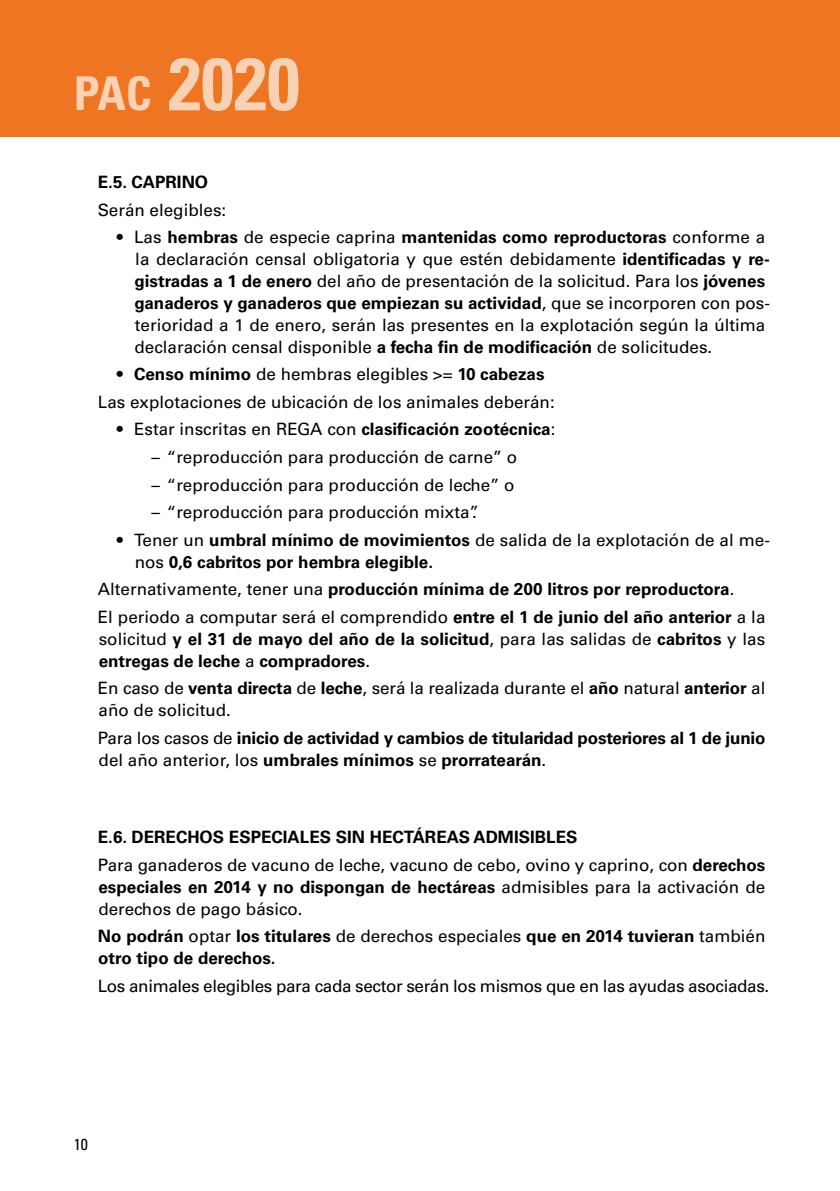
<style>
.page{position:relative;width:840px;height:1191px;background:#fff}
.page>*{position:absolute;margin:0;border:0;box-sizing:border-box;transform-origin:0 0}
.t1{font:700 condensed 74px "Univers LT Std";color:#f9d2b6}
.t2{font:17px/21.8px "Univers LT Std";color:#000}
.t3{font:700 17px/21.8px "Univers LT Std";color:#000}
.t4{font:17px "Univers LT Std";letter-spacing:-.02em;color:#000}
.t5{font:condensed 16px "Univers LT Std";color:#000}
.s1{font-size:46.6px}
.s2{font-weight:700}
.s3{font-weight:400}
</style>
<div class="page">
<div style="left:0;top:0;width:839px;height:136px;background:#ee7623"></div>
<h1 class="t1" style="left:74px;top:39px;width:227px"><span class="s1">PAC</span> 2020</h1>
<p class="t3" style="left:98px;top:171px;width:112px">E.5. CAPRINO</p>
<p class="t2" style="left:98px;top:199px;width:130px">Serán elegibles:</p>
<p class="t2" style="left:134px;top:226px;width:636px;text-indent:-18px">• Las <span class="s2">hembras</span> de especie caprina <span class="s2">mantenidas como reproductoras</span> conforme a la declaración censal obligatoria y que estén debidamente <span class="s2">identificadas y re&shy;gistradas a 1 de enero</span> del año de presentación de la solicitud. Para los <span class="s2">jóvenes ganaderos y ganaderos que empiezan su actividad</span>, que se incorporen con pos&shy;terioridad a 1 de enero, serán las presentes en la explotación según la última declaración censal disponible <span class="s2">a fecha fin de modificación</span> de solicitudes.</p>
<p class="t2" style="left:98px;top:360px;width:458px;line-height:27.6px;text-align:center">• <span class="s2">Censo mínimo</span> de hembras elegibles &gt;= <span class="s2">10 cabezas<br></span>Las explotaciones de ubicación de los animales deberán:</p>
<p class="t2" style="left:117px;top:418px;width:440px">• Estar inscritas en REGA con <span class="s2">clasificación zootécnica</span>:</p>
<p class="t2" style="left:151px;top:446px;width:367px">– “reproducción para producción de carne” o</p>
<p class="t2" style="left:151px;top:474px;width:364px">– “reproducción para producción de leche” o</p>
<p class="t2" style="left:151px;top:501px;width:329px">– “reproducción para producción mixta”.</p>
<p class="t3" style="left:135px;top:529px;width:636px;text-indent:-18px"><span class="s3">• Tener un</span> umbral mínimo de movimientos <span class="s3">de salida de la explotación de al me&shy;nos</span> 0,6 cabritos por hembra elegible.</p>
<p class="t3" style="left:98px;top:575px;width:668px;line-height:27.6px"><span class="s3">Alternativamente, tener una</span> producción mínima de 200 litros por reproductora<span class="s3">.<br>El periodo a computar será el comprendido</span> entre el 1 de junio del año anterior <span class="s3">a la</span></p>
<p class="t3" style="left:99px;top:628px;width:667px"><span class="s3">solicitud</span> y el 31 de mayo del año de la solicitud<span class="s3">, para las salidas de</span> cabritos <span class="s3">y las </span>entregas de leche <span class="s3">a</span> compradores<span class="s3">.</span></p>
<p class="t2" style="left:98px;top:677px;width:668px">En caso de <span class="s2">venta directa</span> de <span class="s2">leche</span>, será la realizada durante el <span class="s2">año</span> natural <span class="s2">anterior</span> al año de solicitud.</p>
<p class="t3" style="left:98px;top:727px;width:668px"><span class="s3">Para los casos de</span> inicio de actividad y cambios de titularidad posteriores al 1 de junio <span class="s3">del año anterior, los</span> umbrales mínimos <span class="s3">se</span> prorratearán<span class="s3">.</span></p>
<p class="t2" style="left:98px;top:823px;width:668px;line-height:27.6px"><span class="s2">E.6. DERECHOS ESPECIALES SIN HECTÁREAS ADMISIBLES<br></span>Para ganaderos de vacuno de leche, vacuno de cebo, ovino y caprino, con <span class="s2">derechos</span></p>
<p class="t2" style="left:98px;top:876px;width:668px"><span class="s2">especiales en 2014 y no dispongan de hectáreas</span> admisibles para la activación de derechos de pago básico.</p>
<p class="t3" style="left:98px;top:925px;width:668px">No podrán <span class="s3">optar</span> los titulares <span class="s3">de derechos especiales</span> que en 2014 tuvieran <span class="s3">también </span>otro tipo de derechos.</p>
<p class="t4" style="left:98px;top:975px;width:672px">Los animales elegibles para cada sector serán los mismos que en las ayudas asociadas.</p>
<p class="t5" style="left:74px;top:1134px;width:16px">10</p>
</div>
